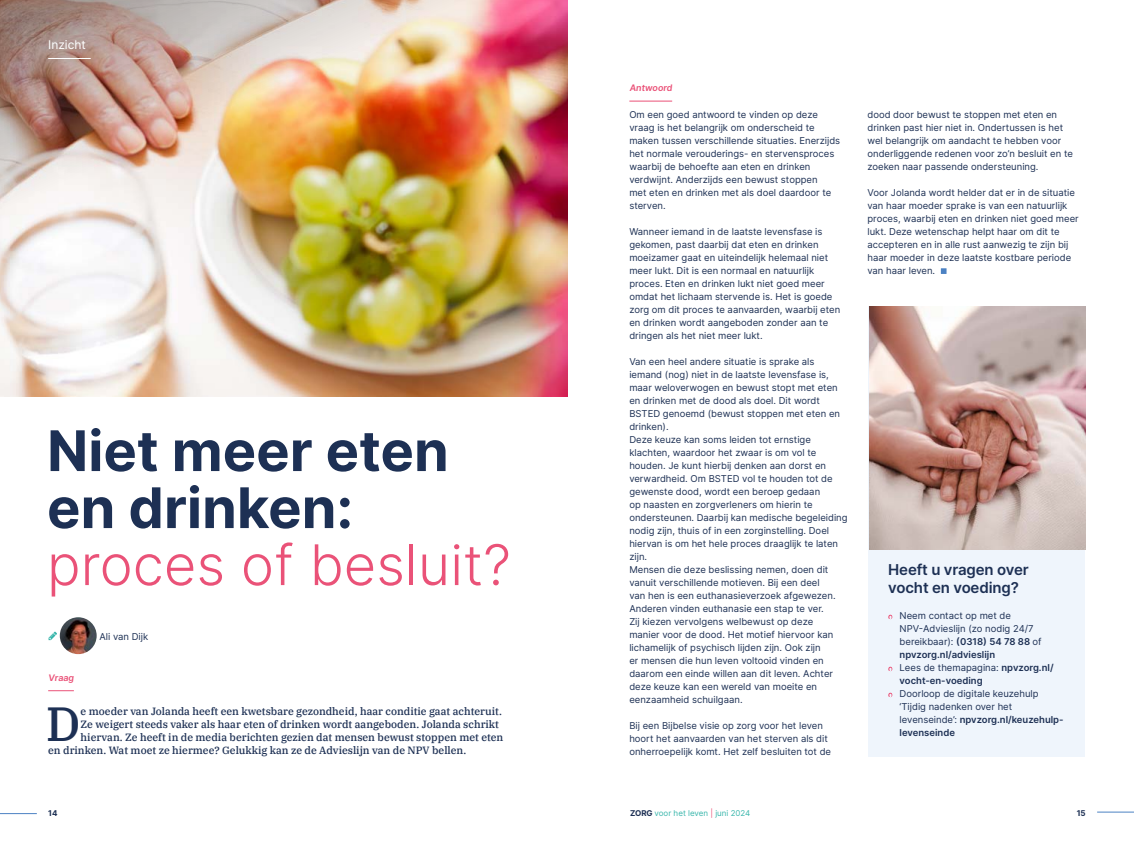
<style>
.page{position:relative;width:1134px;height:842px;background:#fff}
.page>*{position:absolute;margin:0;border:0;box-sizing:border-box;transform-origin:0 0}
.t1{font:700 56px/57px "Inter";color:#1d3054}
.t2{font:300 56px "Inter";color:#ea5278}
.t3{font:500 47.7px "IBM Plex Serif";color:#1d3054}
.t4{font:600 15px/18px "Inter";letter-spacing:-.01em;color:#1d3054}
.t5{font:12px "Inter";color:#fff}
.t6{font:500 10.5px "IBM Plex Serif";color:#1d3054}
.t7{font:9.5px/13px "Inter";color:#1d3054}
.t8{font:600 9px "Inter";color:#ea5278}
.t9{font:8px "Inter";color:#38b6ab}
.t10{font:700 8px "Inter";color:#1d3054}
.s1{font-weight:600}
.s2{font-weight:700;color:#1d3054}
.s3{color:#ea5278}
</style>
<div class="page">
<img style="left:0;top:0;width:567px;height:396px">
<hr style="left:48px;top:58px;width:43px;height:1px;background:#fff">
<svg style="left:49px;top:632px;width:8px;height:8px"></svg>
<img style="left:60px;top:617px;width:37px;height:37px;border-radius:18px">
<svg style="left:48px;top:690px;width:26px;height:1px"></svg>
<hr style="left:629px;top:101px;width:43px;height:1px;background:#ea5278">
<svg style="left:941px;top:268px;width:5px;height:6px"></svg>
<div style="left:868px;top:306px;width:217px;height:450px;background:#eff5fc"></div>
<svg style="left:888px;top:615px;width:4px;height:4px"></svg>
<svg style="left:888px;top:667px;width:4px;height:4px"></svg>
<svg style="left:888px;top:693px;width:4px;height:4px"></svg>
<img style="left:870px;top:306px;width:216px;height:243px">
<hr style="left:1097px;top:812px;width:37px;height:1px;background:#4c82c3">
<hr style="left:0;top:813px;width:37px;height:1px;background:#4c82c3">
<p class="t5" style="left:48px;top:36px;width:39px">Inzicht</p>
<h1 class="t1" style="left:47px;top:421px;width:403px">Niet meer eten en drinken:</h1>
<h1 class="t2" style="left:47px;top:525px;width:465px">proces of besluit?</h1>
<p class="t8" style="left:48px;top:671px;width:29px">Vraag</p>
<p class="t7" style="left:99px;top:630px;width:50px">Ali van Dijk</p>
<h2 class="t3" style="left:46px;top:687px;width:36px">D</h2>
<p class="t6" style="left:81px;top:703px;width:423px">e moeder van Jolanda heeft een kwetsbare gezondheid, haar conditie gaat achteruit.</p>
<p class="t6" style="left:81px;top:716px;width:420px">Ze weigert steeds vaker als haar eten of drinken wordt aangeboden. Jolanda schrikt</p>
<p class="t6" style="left:81px;top:729px;width:424px">hiervan. Ze heeft in de media berichten gezien dat mensen bewust stoppen met eten</p>
<p class="t6" style="left:48px;top:742px;width:420px">en drinken. Wat moet ze hiermee? Gelukkig kan ze de Advieslijn van de NPV bellen.</p>
<p class="t8" style="left:629px;top:81px;width:46px">Antwoord</p>
<p class="t7" style="left:629px;top:108px;width:212px">Om een goed antwoord te vinden op deze vraag is het belangrijk om onderscheid te maken tussen verschillende situaties. Enerzijds het normale verouderings- en stervensproces waarbij de behoefte aan eten en drinken verdwijnt. Anderzijds een bewust stoppen<br>met eten en drinken met als doel daardoor te sterven.</p>
<p class="t7" style="left:629px;top:225px;width:212px">Wanneer iemand in de laatste levensfase is gekomen, past daarbij dat eten en drinken moeizamer gaat en uiteindelijk helemaal niet meer lukt. Dit is een normaal en natuurlijk proces. Eten en drinken lukt niet goed meer omdat het lichaam stervende is. Het is goede zorg om dit proces te aanvaarden, waarbij eten en drinken wordt aangeboden zonder aan te dringen als het niet meer lukt.</p>
<p class="t7" style="left:629px;top:355px;width:220px">Van een heel andere situatie is sprake als iemand (nog) niet in de laatste levensfase is, maar weloverwogen en bewust stopt met eten en drinken met de dood als doel. Dit wordt BSTED genoemd (bewust stoppen met eten en drinken).<br>Deze keuze kan soms leiden tot ernstige klachten, waardoor het zwaar is om vol te houden. Je kunt hierbij denken aan dorst en verwardheid. Om BSTED vol te houden tot de gewenste dood, wordt een beroep gedaan<br>op naasten en zorgverleners om hierin te ondersteunen. Daarbij kan medische begeleiding nodig zijn, thuis of in een zorginstelling. Doel hiervan is om het hele proces draaglijk te laten zijn.<br>Mensen die deze beslissing nemen, doen dit vanuit verschillende motieven. Bij een deel<br>van hen is een euthanasieverzoek afgewezen.<br>Anderen vinden euthanasie een stap te ver.<br>Zij kiezen vervolgens welbewust op deze<br>manier voor de dood. Het motief hiervoor kan lichamelijk of psychisch lijden zijn. Ook zijn<br>er mensen die hun leven voltooid vinden en daarom een einde willen aan dit leven. Achter deze keuze kan een wereld van moeite en eenzaamheid schuilgaan.</p>
<p class="t7" style="left:629px;top:719px;width:203px">Bij een Bijbelse visie op zorg voor het leven hoort het aanvaarden van het sterven als dit onherroepelijk komt. Het zelf besluiten tot de</p>
<p class="t7" style="left:867px;top:108px;width:207px">dood door bewust te stoppen met eten en drinken past hier niet in. Ondertussen is het wel belangrijk om aandacht te hebben voor onderliggende redenen voor zo’n besluit en te zoeken naar passende ondersteuning.</p>
<p class="t7" style="left:867px;top:186px;width:213px">Voor Jolanda wordt helder dat er in de situatie van haar moeder sprake is van een natuurlijk proces, waarbij eten en drinken niet goed meer lukt. Deze wetenschap helpt haar om dit te accepteren en in alle rust aanwezig te zijn bij haar moeder in deze laatste kostbare periode van haar leven.</p>
<h3 class="t4" style="left:888px;top:560px;width:142px">Heeft u vragen over vocht en voeding?</h3>
<p class="t7" style="left:900px;top:609px;width:155px">Neem contact op met de<br>NPV-Advieslijn (zo nodig 24/7 bereikbaar): <span class="s1">(0318) 54 78 88</span> of <span class="s1">npvzorg.nl/advieslijn<br></span>Lees de themapagina: <span class="s1">npvzorg.nl/ vocht-en-voeding</span></p>
<p class="t7" style="left:900px;top:687px;width:166px">Doorloop de digitale keuzehulp ‘Tijdig nadenken over het levenseinde’: <span class="s1">npvzorg.nl/keuzehulp&shy;levenseinde</span></p>
<p class="t10" style="left:48px;top:807px;width:11px">14</p>
<p class="t9" style="left:630px;top:807px;width:122px"><span class="s2">ZORG</span> voor het leven <span class="s3">|</span> juni 2024</p>
<p class="t10" style="left:1077px;top:807px;width:11px">15</p>
</div>
